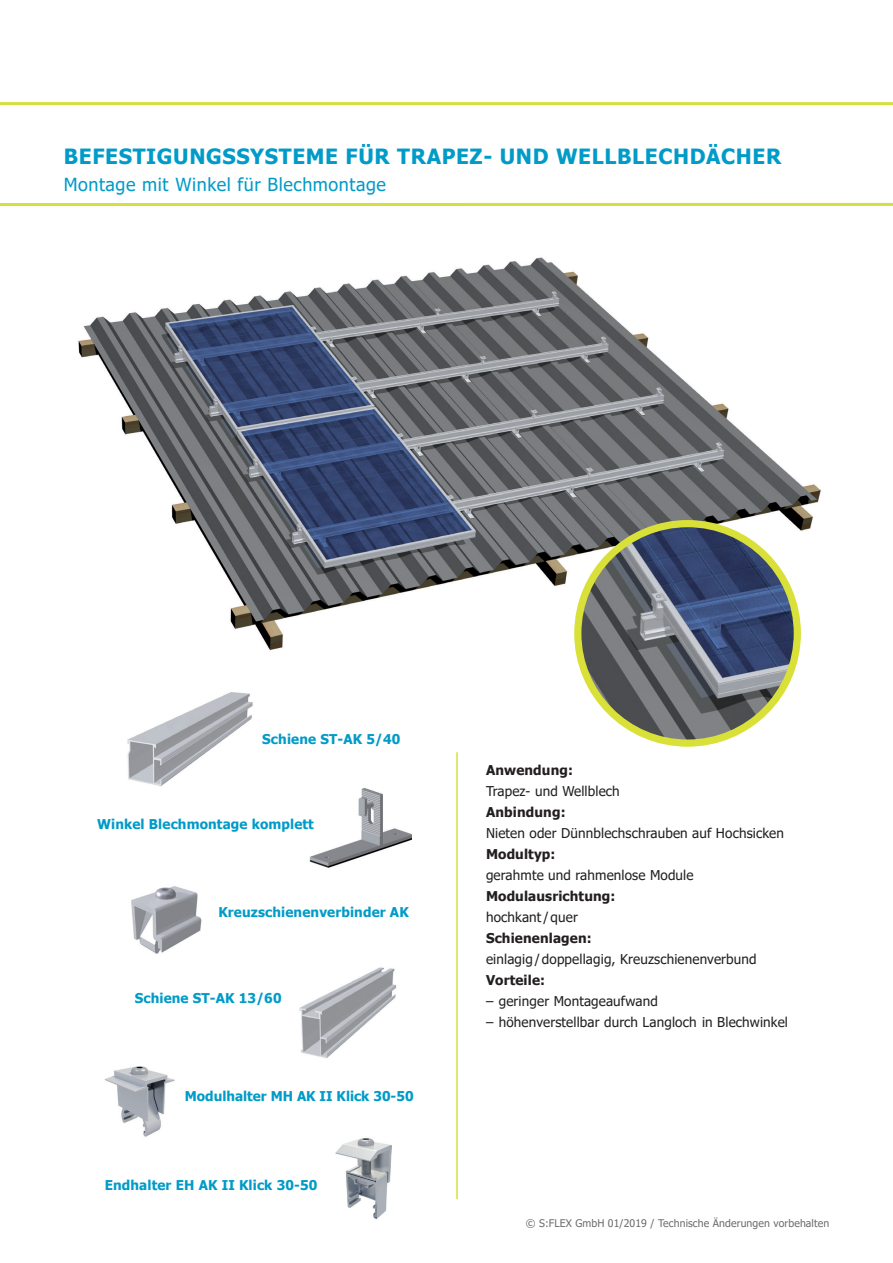
<style>
.page{position:relative;width:893px;height:1263px;background:#fff}
.page>*{position:absolute;margin:0;border:0;box-sizing:border-box;transform-origin:0 0}
.t1{font:700 21px "Tahoma";letter-spacing:.03em;color:#009bc8}
.t2{font:18px "Tahoma";letter-spacing:.03em;color:#009bc8}
.t3{font:13.5px/21px "Tahoma";letter-spacing:.01em;color:#231f20}
.t4{font:700 13.5px "Tahoma";letter-spacing:.01em;color:#009bc8}
.t5{font:700 13.5px "Tahoma";letter-spacing:.01em;color:#231f20}
.t6{font:10.5px "Tahoma";letter-spacing:.01em;color:#6c6d70}
.s1{font-weight:700}
</style>
<div class="page">
<svg style="left:0;top:202px;width:893px;height:4px"></svg>
<svg style="left:0;top:102px;width:893px;height:4px;background:#dfe66d"></svg>
<img style="left:309px;top:788px;width:102px;height:80px">
<img style="left:78px;top:257px;width:743px;height:394px">
<img style="left:578px;top:524px;width:219px;height:219px;border-radius:110px">
<div style="left:574px;top:520px;width:227px;height:227px;border:7px solid #d9e139;border-radius:50%"></div>
<img style="left:131px;top:886px;width:71px;height:68px">
<img style="left:127px;top:692px;width:126px;height:94px">
<img style="left:299px;top:967px;width:98px;height:92px">
<hr style="left:456px;top:752px;width:2px;height:447px;background:#d9e139">
<img style="left:335px;top:1138px;width:56px;height:81px">
<img style="left:105px;top:1066px;width:70px;height:71px">
<p class="t1" style="left:64px;top:142px;width:719px">BEFESTIGUNGSSYSTEME FÜR TRAPEZ- UND WELLBLECHDÄCHER</p>
<p class="t2" style="left:64px;top:173px;width:324px">Montage mit Winkel für Blechmontage</p>
<p class="t4" style="left:262px;top:730px;width:140px">Schiene ST-AK 5/40</p>
<p class="t4" style="left:97px;top:815px;width:218px">Winkel Blechmontage komplett</p>
<p class="t4" style="left:218px;top:902px;width:192px">Kreuzschienenverbinder AK</p>
<p class="t4" style="left:135px;top:988px;width:148px">Schiene ST-AK 13/60</p>
<p class="t4" style="left:185px;top:1087px;width:230px">Modulhalter MH AK II Klick 30-50</p>
<p class="t4" style="left:105px;top:1176px;width:214px">Endhalter EH AK II Klick 30-50</p>
<p class="t3" style="left:486px;top:761px;width:135px"><span class="s1">Anwendung:<br></span>Trapez- und Wellblech</p>
<p class="t5" style="left:486px;top:803px;width:81px">Anbindung:</p>
<p class="t3" style="left:486px;top:824px;width:299px">Nieten oder Dünnblechschrauben auf Hochsicken</p>
<p class="t5" style="left:486px;top:845px;width:71px">Modultyp:</p>
<p class="t3" style="left:486px;top:866px;width:209px">gerahmte und rahmenlose Module</p>
<p class="t5" style="left:486px;top:887px;width:131px">Modulausrichtung:</p>
<p class="t3" style="left:486px;top:908px;width:93px">hochkant/ quer</p>
<p class="t5" style="left:486px;top:929px;width:107px">Schienenlagen:</p>
<p class="t3" style="left:486px;top:950px;width:272px">einlagig / doppellagig, Kreuzschienenverbund</p>
<p class="t5" style="left:486px;top:971px;width:61px">Vorteile:</p>
<p class="t3" style="left:486px;top:992px;width:173px">– geringer Montageaufwand</p>
<p class="t3" style="left:486px;top:1013px;width:303px">– höhenverstellbar durch Langloch in Blechwinkel</p>
<p class="t6" style="left:526px;top:1216px;width:305px">© S:FLEX GmbH 01/2019 / Technische Änderungen vorbehalten</p>
</div>
